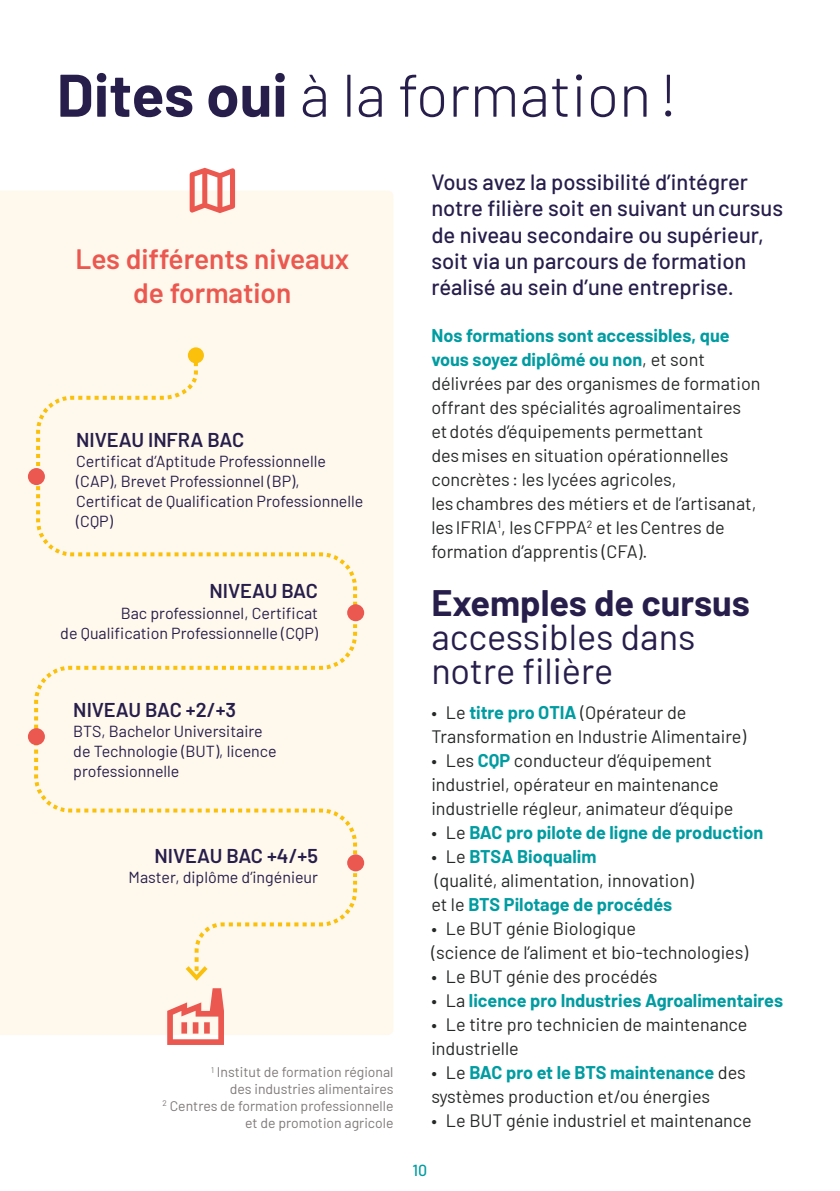
<style>
.page{position:relative;width:840px;height:1191px;background:#fff}
.page>*{position:absolute;margin:0;border:0;box-sizing:border-box;transform-origin:0 0}
.t1{font:300 60px "Barlow";color:#271e4b}
.t2{font:36px/34px "Barlow";color:#271e4b}
.t3{font:700 36px "Barlow";color:#271e4b}
.t4{font:600 28px/33.6px "Barlow";color:#eb5850;text-align:center}
.t5{font:500 22px/26.4px "Barlow";color:#271e4b}
.t6{font:600 20px "Barlow";letter-spacing:-.01em;color:#271e4b}
.t7{font:18px/24px "Barlow";color:#262827}
.t8{font:700 18px "Barlow";color:#009ca1}
.t9{font:16px/20px "Barlow";color:#271e4b}
.t10{font:500 16px "Barlow";color:#009ca1}
.t11{font:14px/16.8px "Barlow";color:#7f7979;text-align:right}
.s1{font-weight:700}
.s2{font-weight:700;color:#009ca1}
.s3{font-weight:400;color:#262827}
</style>
<div class="page">
<div style="left:0;top:190px;width:393px;height:845px;background:#fff9ed"></div>
<div style="left:32px;top:351px;width:327px;height:630px;background:#fff9ed"></div>
<div style="left:188px;top:347px;width:16px;height:16px;background:#fac00b;border-radius:50%"></div>
<div style="left:28px;top:468px;width:17px;height:17px;background:#eb5850;border-radius:50%"></div>
<div style="left:347px;top:604px;width:17px;height:17px;background:#eb5850;border-radius:50%"></div>
<div style="left:28px;top:728px;width:17px;height:17px;background:#eb5850;border-radius:50%"></div>
<div style="left:347px;top:854px;width:17px;height:17px;background:#eb5850;border-radius:50%"></div>
<svg style="left:189px;top:168px;width:46px;height:45px"></svg>
<svg style="left:167px;top:957px;width:57px;height:88px;background:#f9c9b9"></svg>
<h1 class="t1" style="left:57px;top:71px;width:622px"><span class="s1">Dites oui</span> à la formation !</h1>
<h3 class="t4" style="left:75px;top:240px;width:275px">Les différents niveaux de formation</h3>
<p class="t6" style="left:76px;top:425px;width:169px">NIVEAU INFRA BAC</p>
<p class="t9" style="left:76px;top:449px;width:288px">Certificat d’Aptitude Professionnelle (CAP), Brevet Professionnel (BP),<br>Certificat de Qualification Professionnelle (CQP)</p>
<p class="t6" style="left:209px;top:576px;width:110px">NIVEAU BAC</p>
<p class="t9" style="left:60px;top:601px;width:259px;text-align:right">Bac professionnel, Certificat<br>de Qualification Professionnelle (CQP)</p>
<p class="t6" style="left:73px;top:695px;width:164px">NIVEAU BAC +2/+3</p>
<p class="t9" style="left:73px;top:719px;width:205px">BTS, Bachelor Universitaire de Technologie (BUT), licence professionnelle</p>
<p class="t6" style="left:154px;top:841px;width:165px">NIVEAU BAC +4/+5</p>
<p class="t9" style="left:128px;top:866px;width:191px">Master, diplôme d’ingénieur</p>
<p class="t11" style="left:162px;top:1062px;width:232px"><sup>1</sup> Institut de formation régional<br>des industries alimentaires<br><sup>2</sup> Centres de formation professionnelle et de promotion agricole</p>
<p class="t5" style="left:431px;top:170px;width:353px">Vous avez la possibilité d’intégrer notre filière soit en suivant un cursus de niveau secondaire ou supérieur, soit via un parcours de formation réalisé au sein d’une entreprise.</p>
<p class="t7" style="left:431px;top:325px;width:330px"><span class="s2">Nos formations sont accessibles, que vous soyez diplômé ou non</span>, et sont délivrées par des organismes de formation offrant des spécialités agroalimentaires et dotés d’équipements permettant<br>des mises en situation opérationnelles concrètes : les lycées agricoles,<br>les chambres des métiers et de l’artisanat, les IFRIA<sup>1</sup>, les CFPPA<sup>2</sup> et les Centres de formation d’apprentis (CFA).</p>
<h2 class="t3" style="left:431px;top:576px;width:320px">Exemples de cursus</h2>
<h2 class="t2" style="left:431px;top:623px;width:265px">accessibles dans notre filière</h2>
<p class="t7" style="left:431px;top:702px;width:316px">• Le <span class="s2">titre pro OTIA</span> (Opérateur de<br>Transformation en Industrie Alimentaire)</p>
<p class="t7" style="left:431px;top:750px;width:303px">• Les <span class="s2">CQP</span> conducteur d’équipement industriel, opérateur en maintenance industrielle régleur, animateur d’équipe</p>
<p class="t8" style="left:431px;top:819px;width:333px"><span class="s3">• Le</span> BAC pro pilote de ligne de production</p>
<p class="t7" style="left:431px;top:846px;width:264px">• Le <span class="s2">BTSA Bioqualim<br></span>(qualité, alimentation, innovation) et le <span class="s2">BTS Pilotage de procédés</span></p>
<p class="t7" style="left:431px;top:918px;width:318px">• Le BUT génie Biologique<br>(science de l’aliment et bio-technologies)</p>
<p class="t7" style="left:431px;top:966px;width:228px">• Le BUT génie des procédés</p>
<p class="t8" style="left:431px;top:987px;width:353px"><span class="s3">• La</span> licence pro Industries Agroalimentaires</p>
<p class="t7" style="left:431px;top:1014px;width:317px">• Le titre pro technicien de maintenance industrielle</p>
<p class="t7" style="left:431px;top:1062px;width:316px">• Le <span class="s2">BAC pro et le BTS maintenance</span> des systèmes production et/ou énergies</p>
<p class="t7" style="left:431px;top:1110px;width:322px">• Le BUT génie industriel et maintenance</p>
<p class="t10" style="left:412px;top:1164px;width:16px">10</p>
</div>
